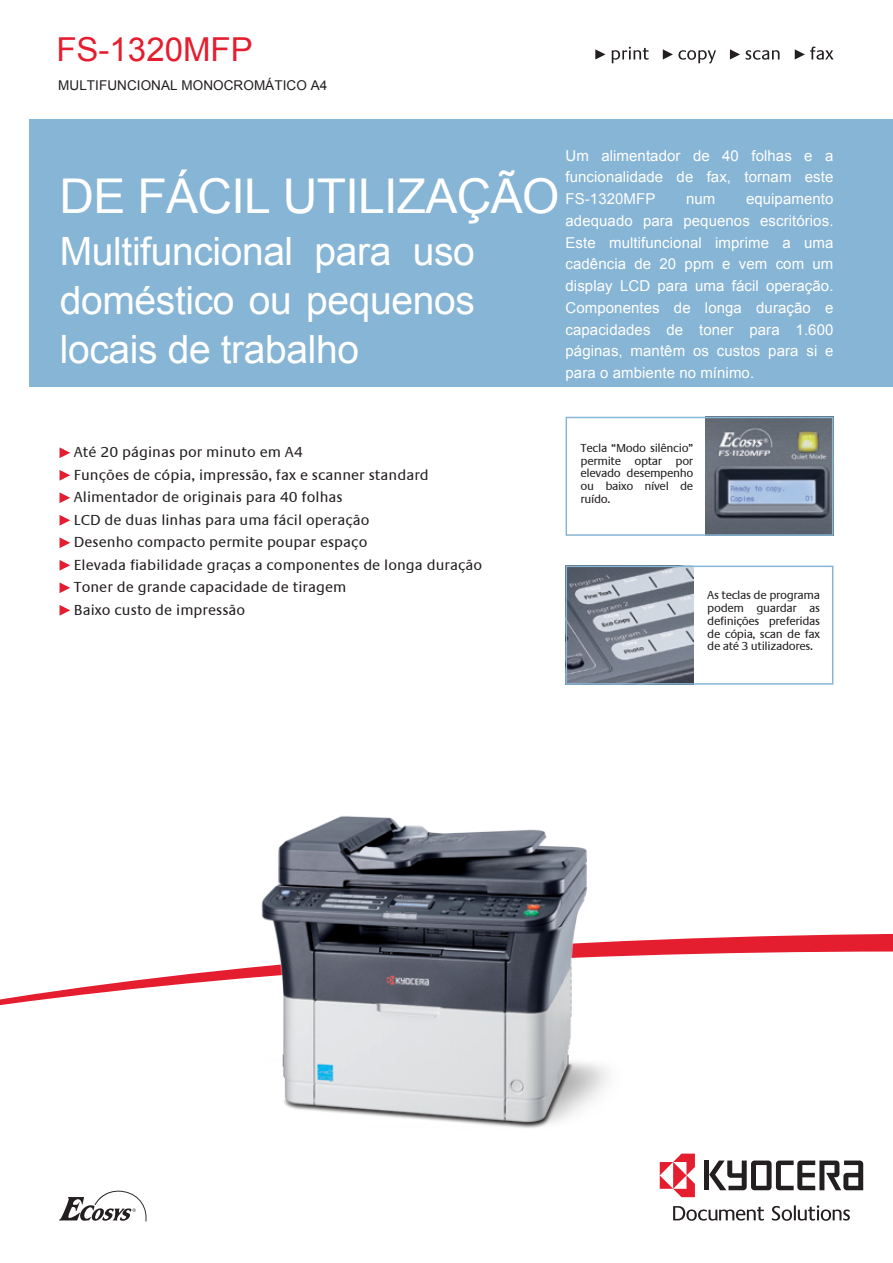
<style>
.page{position:relative;width:893px;height:1263px;background:#fff}
.page>*{position:absolute;margin:0;border:0;box-sizing:border-box;transform-origin:0 0}
.t1{font:48px "Arial";letter-spacing:-.015em;color:#fff}
.t2{font:39px/48.8px "Arial";letter-spacing:-.01em;color:#fff;text-align:justify}
.t3{font:33px "Arial";color:#e41d2f}
.t4{font:15px/21.8px "Arial";letter-spacing:.005em;color:#fff;text-align:justify}
.t5{font:15px/22.5px "Praxis EF";letter-spacing:.005em;color:#231f20}
.t6{font:13.5px "Arial";letter-spacing:.005em;color:#231f20}
.t7{font:12px/12.8px "Praxis EF";letter-spacing:-.03em;color:#231f20;text-align:justify}
</style>
<div class="page">
<div style="left:30px;top:119px;width:863px;height:268px;background:#87b5d5"></div>
<svg style="left:59px;top:1191px;width:87px;height:30px"></svg>
<div style="left:704px;top:1160px;width:5px;height:30px;background:#231f20"></div>
<svg style="left:709px;top:1160px;width:154px;height:30px"></svg>
<svg style="left:660px;top:1153px;width:35px;height:44px"></svg>
<svg style="left:772px;top:1205px;width:78px;height:16px"></svg>
<svg style="left:673px;top:1206px;width:91px;height:15px"></svg>
<svg style="left:0;top:933px;width:893px;height:73px"></svg>
<img style="left:194px;top:816px;width:459px;height:312px">
<img style="left:706px;top:420px;width:124px;height:113px">
<img style="left:569px;top:569px;width:124px;height:113px">
<svg style="left:795px;top:47px;width:38px;height:13px"></svg>
<svg style="left:746px;top:50px;width:33px;height:10px"></svg>
<svg style="left:595px;top:49px;width:10px;height:11px"></svg>
<svg style="left:663px;top:49px;width:53px;height:14px"></svg>
<svg style="left:612px;top:47px;width:37px;height:16px"></svg>
<svg style="left:730px;top:49px;width:10px;height:11px"></svg>
<div style="left:566px;top:417px;width:267px;height:119px;border:2px solid #87b5d5"></div>
<div style="left:566px;top:566px;width:267px;height:119px;border:2px solid #87b5d5"></div>
<svg style="left:60px;top:447px;width:10px;height:11px"></svg>
<svg style="left:60px;top:470px;width:10px;height:11px"></svg>
<svg style="left:60px;top:492px;width:10px;height:11px"></svg>
<svg style="left:60px;top:515px;width:10px;height:11px"></svg>
<svg style="left:60px;top:537px;width:10px;height:11px"></svg>
<svg style="left:60px;top:560px;width:10px;height:11px"></svg>
<svg style="left:60px;top:582px;width:10px;height:11px"></svg>
<svg style="left:60px;top:605px;width:10px;height:11px"></svg>
<h3 class="t3" style="left:56px;top:28px;width:198px">FS-1320MFP</h3>
<p class="t6" style="left:58px;top:76px;width:271px">MULTIFUNCIONAL MONOCROMÁTICO A4</p>
<h1 class="t1" style="left:60px;top:165px;width:502px">DE FÁCIL UTILIZAÇÃO</h1>
<h2 class="t2" style="left:60px;top:227px;width:416px">Multifuncional para uso doméstico ou pequenos locais de trabalho</h2>
<p class="t4" style="left:566px;top:145px;width:269px">Um alimentador de 40 folhas e a funcionalidade de fax, tornam este FS-1320MFP</p>
<p class="t4" style="left:566px;top:188px;width:269px;text-indent:180px">equipamento adequado para pequenos escritórios.<br>Este multifuncional imprime a uma cadência de 20 ppm e vem com um display LCD para uma fácil operação.<br>Componentes de longa duração e capacidades de toner para 1.600 páginas, mantêm os custos para si e para o ambiente no mínimo.</p>
<p class="t4" style="left:686px;top:188px;width:31px">num</p>
<p class="t5" style="left:74px;top:441px;width:410px">Até 20 páginas por minuto em A4<br>Funções de cópia, impressão, fax e scanner standard Alimentador de originais para 40 folhas<br>LCD de duas linhas para uma fácil operação<br>Desenho compacto permite poupar espaço<br>Elevada fiabilidade graças a componentes de longa duração Toner de grande capacidade de tiragem<br>Baixo custo de impressão</p>
<p class="t7" style="left:581px;top:442px;width:114px">Tecla “Modo silêncio” permite optar por elevado desempenho ou baixo nível de ruído.</p>
<p class="t7" style="left:707px;top:589px;width:114px">As teclas de programa podem guardar as definições preferidas de cópia, scan de fax de até 3 utilizadores.</p>
</div>
